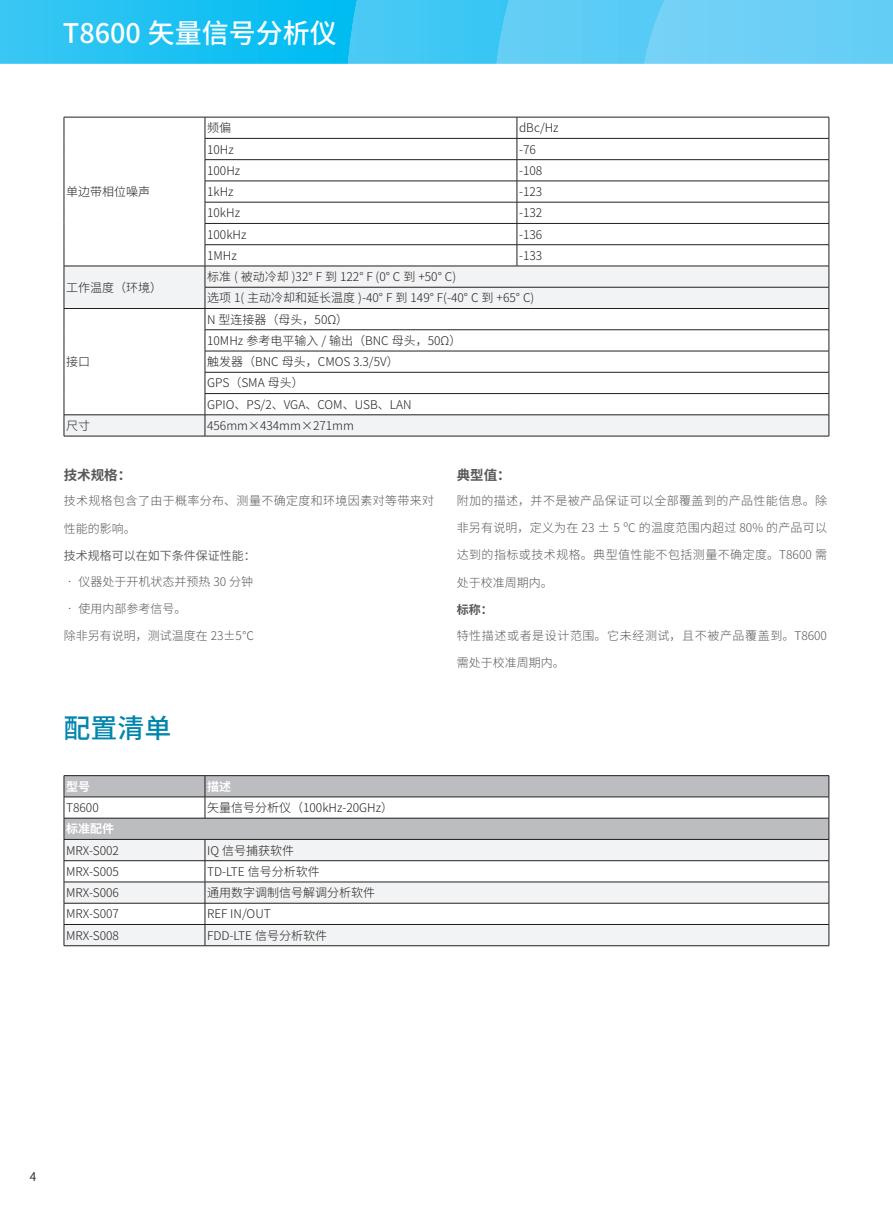
<style>
.page{position:relative;width:893px;height:1212px;background:#fff}
.page>*{position:absolute;margin:0;border:0;box-sizing:border-box;transform-origin:0 0}
.t1{font:500 27px "Source Han Sans SC";color:#fff}
.t2{font:500 27px "Source Han Sans SC";color:#0086ae}
.t3{font:700 13.5px "Source Han Sans SC";color:#57585a}
.t4{font:300 12px "Source Han Sans SC";color:#231f20}
.t5{font:300 12px "Source Han Sans SC";letter-spacing:.03em;color:#57585a}
.t6{font:300 12px "Source Han Sans SC";color:#57585a}
.t7{font:300 12px "Source Han Sans SC";letter-spacing:.05em;color:#57585a}
.t8{font:12px "Source Han Sans SC";color:#57585a}
.t9{font:700 12px "Source Han Sans SC";color:#fff}
.t10{font:700 12px "Source Han Sans SC";color:#57585a}
.t11{font:12px "Source Han Sans SC";color:#231f20}
</style>
<div class="page">
<img style="left:0;top:0;width:348px;height:64px">
<img style="left:348px;top:0;width:148px;height:64px">
<img style="left:496px;top:0;width:148px;height:64px">
<img style="left:644px;top:0;width:249px;height:64px">
<hr style="left:64px;top:775px;width:141px;height:1px;background:#231f20">
<hr style="left:205px;top:775px;width:624px;height:1px;background:#231f20">
<svg style="left:64px;top:776px;width:766px;height:169px"></svg>
<hr style="left:64px;top:945px;width:141px;height:1px;background:#231f20">
<hr style="left:205px;top:945px;width:624px;height:1px;background:#231f20">
<svg style="left:65px;top:118px;width:764px;height:148px"></svg>
<svg style="left:65px;top:267px;width:764px;height:169px"></svg>
<hr style="left:64px;top:117px;width:141px;height:1px;background:#231f20">
<hr style="left:205px;top:117px;width:312px;height:1px;background:#231f20">
<hr style="left:517px;top:117px;width:312px;height:1px;background:#231f20">
<hr style="left:205px;top:138px;width:312px;height:1px;background:#231f20">
<hr style="left:517px;top:138px;width:312px;height:1px;background:#231f20">
<hr style="left:205px;top:159px;width:312px;height:1px;background:#231f20">
<hr style="left:517px;top:159px;width:312px;height:1px;background:#231f20">
<hr style="left:205px;top:181px;width:312px;height:1px;background:#231f20">
<hr style="left:517px;top:181px;width:312px;height:1px;background:#231f20">
<hr style="left:205px;top:202px;width:312px;height:1px;background:#231f20">
<hr style="left:517px;top:202px;width:312px;height:1px;background:#231f20">
<hr style="left:205px;top:223px;width:312px;height:1px;background:#231f20">
<hr style="left:517px;top:223px;width:312px;height:1px;background:#231f20">
<hr style="left:205px;top:244px;width:312px;height:1px;background:#231f20">
<hr style="left:517px;top:244px;width:312px;height:1px;background:#231f20">
<svg style="left:517px;top:117px;width:1px;height:149px"></svg>
<hr style="left:64px;top:266px;width:141px;height:1px;background:#231f20">
<hr style="left:205px;top:266px;width:312px;height:1px;background:#231f20">
<hr style="left:517px;top:266px;width:312px;height:1px;background:#231f20">
<hr style="left:205px;top:287px;width:312px;height:1px;background:#231f20">
<hr style="left:517px;top:287px;width:312px;height:1px;background:#231f20">
<hr style="left:64px;top:308px;width:141px;height:1px;background:#231f20">
<hr style="left:205px;top:308px;width:312px;height:1px;background:#231f20">
<hr style="left:517px;top:308px;width:312px;height:1px;background:#231f20">
<hr style="left:205px;top:329px;width:312px;height:1px;background:#231f20">
<hr style="left:517px;top:329px;width:312px;height:1px;background:#231f20">
<hr style="left:205px;top:351px;width:312px;height:1px;background:#231f20">
<hr style="left:517px;top:351px;width:312px;height:1px;background:#231f20">
<hr style="left:205px;top:372px;width:312px;height:1px;background:#231f20">
<hr style="left:517px;top:372px;width:312px;height:1px;background:#231f20">
<hr style="left:205px;top:393px;width:312px;height:1px;background:#231f20">
<hr style="left:517px;top:393px;width:312px;height:1px;background:#231f20">
<hr style="left:64px;top:414px;width:141px;height:1px;background:#231f20">
<svg style="left:64px;top:117px;width:1px;height:319px"></svg>
<hr style="left:205px;top:414px;width:312px;height:1px;background:#231f20">
<svg style="left:205px;top:117px;width:1px;height:319px"></svg>
<hr style="left:517px;top:414px;width:312px;height:1px;background:#231f20">
<svg style="left:829px;top:117px;width:1px;height:319px"></svg>
<hr style="left:64px;top:436px;width:141px;height:1px;background:#231f20">
<hr style="left:205px;top:436px;width:312px;height:1px;background:#231f20">
<hr style="left:517px;top:436px;width:312px;height:1px;background:#231f20">
<h1 class="t1" style="left:63px;top:18px;width:275px">T8600 矢量信号分析仪</h1>
<p class="t4" style="left:66px;top:185px;width:85px">单边带相位噪声</p>
<p class="t4" style="left:66px;top:281px;width:97px">工作温度（环境）</p>
<p class="t4" style="left:66px;top:355px;width:25px">接口</p>
<p class="t4" style="left:207px;top:121px;width:25px">频偏</p>
<p class="t4" style="left:519px;top:121px;width:41px">dBc/Hz</p>
<p class="t4" style="left:207px;top:142px;width:28px">10Hz</p>
<p class="t4" style="left:519px;top:142px;width:18px">-76</p>
<p class="t4" style="left:207px;top:164px;width:35px">100Hz</p>
<p class="t4" style="left:519px;top:164px;width:25px">-108</p>
<p class="t4" style="left:207px;top:185px;width:28px">1kHz</p>
<p class="t4" style="left:519px;top:185px;width:25px">-123</p>
<p class="t4" style="left:207px;top:206px;width:35px">10kHz</p>
<p class="t4" style="left:519px;top:206px;width:25px">-132</p>
<p class="t4" style="left:207px;top:227px;width:41px">100kHz</p>
<p class="t4" style="left:519px;top:227px;width:25px">-136</p>
<p class="t4" style="left:207px;top:249px;width:31px">1MHz</p>
<p class="t4" style="left:519px;top:249px;width:25px">-133</p>
<p class="t4" style="left:207px;top:270px;width:251px">标准 ( 被动冷却 )32° F 到 122° F (0° C 到 +50° C)</p>
<p class="t4" style="left:207px;top:291px;width:329px">选项 1( 主动冷却和延长温度 )-40° F 到 149° F(-40° C 到 +65° C)</p>
<p class="t4" style="left:207px;top:312px;width:143px">N 型连接器（母头，50Ω）</p>
<p class="t4" style="left:207px;top:334px;width:256px">10MHz 参考电平输入 / 输出（BNC 母头，50Ω）</p>
<p class="t4" style="left:207px;top:355px;width:193px">触发器（BNC 母头，CMOS 3.3/5V）</p>
<p class="t4" style="left:207px;top:376px;width:98px">GPS（SMA 母头）</p>
<p class="t4" style="left:207px;top:398px;width:206px">GPIO、PS/2、VGA、COM、USB、LAN</p>
<p class="t4" style="left:66px;top:419px;width:25px">尺寸</p>
<p class="t4" style="left:207px;top:419px;width:148px">456mm×434mm×271mm</p>
<p class="t3" style="left:64px;top:467px;width:69px">技术规格：</p>
<p class="t5" style="left:64px;top:494px;width:372px">技术规格包含了由于概率分布、测量不确定度和环境因素对等带来对</p>
<p class="t5" style="left:64px;top:522px;width:73px">性能的影响。</p>
<p class="t8" style="left:64px;top:549px;width:193px">技术规格可以在如下条件保证性能：</p>
<p class="t6" style="left:64px;top:575px;width:191px">• 仪器处于开机状态并预热 30 分钟</p>
<p class="t6" style="left:64px;top:602px;width:124px">• 使用内部参考信号。</p>
<p class="t6" style="left:64px;top:629px;width:192px">除非另有说明，测试温度在 23±5℃</p>
<p class="t2" style="left:63px;top:712px;width:109px">配置清单</p>
<p class="t9" style="left:66px;top:780px;width:25px">型号</p>
<p class="t9" style="left:207px;top:780px;width:25px">描述</p>
<p class="t4" style="left:66px;top:801px;width:34px">T8600</p>
<p class="t4" style="left:207px;top:801px;width:188px">矢量信号分析仪（100kHz-20GHz）</p>
<p class="t9" style="left:66px;top:822px;width:49px">标准配件</p>
<p class="t4" style="left:66px;top:843px;width:54px">MRX-S002</p>
<p class="t4" style="left:207px;top:843px;width:88px">IQ 信号捕获软件</p>
<p class="t4" style="left:66px;top:865px;width:54px">MRX-S005</p>
<p class="t4" style="left:207px;top:865px;width:114px">TD-LTE 信号分析软件</p>
<p class="t4" style="left:66px;top:886px;width:54px">MRX-S006</p>
<p class="t4" style="left:207px;top:886px;width:169px">通用数字调制信号解调分析软件</p>
<p class="t4" style="left:66px;top:907px;width:54px">MRX-S007</p>
<p class="t4" style="left:207px;top:907px;width:65px">REF IN/OUT</p>
<p class="t4" style="left:66px;top:928px;width:54px">MRX-S008</p>
<p class="t4" style="left:207px;top:928px;width:122px">FDD-LTE 信号分析软件</p>
<p class="t3" style="left:457px;top:467px;width:55px">典型值：</p>
<p class="t5" style="left:457px;top:494px;width:372px">附加的描述，并不是被产品保证可以全部覆盖到的产品性能信息。除</p>
<p class="t5" style="left:457px;top:521px;width:372px">非另有说明，定义为在 23 ± 5 ºC 的温度范围内超过 80% 的产品可以</p>
<p class="t5" style="left:457px;top:548px;width:372px">达到的指标或技术规格。典型值性能不包括测量不确定度。T8600 需</p>
<p class="t6" style="left:457px;top:576px;width:97px">处于校准周期内。</p>
<p class="t10" style="left:457px;top:603px;width:37px">标称：</p>
<p class="t7" style="left:457px;top:629px;width:372px">特性描述或者是设计范围。它未经测试，且不被产品覆盖到。T8600</p>
<p class="t6" style="left:457px;top:656px;width:109px">需处于校准周期内。</p>
<p class="t11" style="left:30px;top:1170px;width:8px">4</p>
</div>
